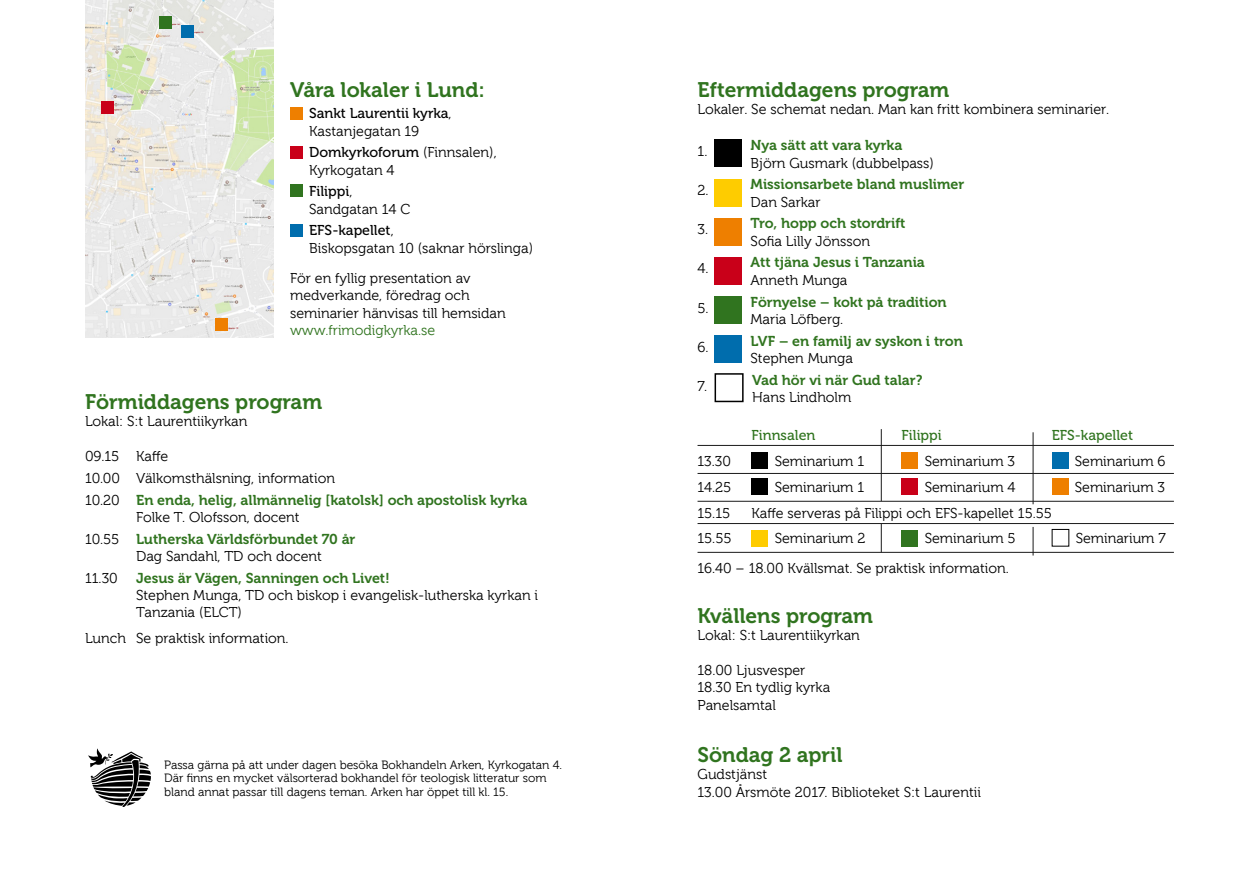
<style>
.page{position:relative;width:1259px;height:893px;background:#fff}
.page>*{position:absolute;margin:0;border:0;box-sizing:border-box;transform-origin:0 0}
.t1{font:21px "Museo 700";color:#30741f}
.t2{font:14.25px/17.4px "Museo 300";color:#000}
.t3{font:14.25px "Museo 700";color:#30741f}
.t4{font:14.25px "Museo 500";color:#000}
.t5{font:14.25px "Museo 500";color:#30741f}
.t6{font:14.25px "Museo 300";color:#30741f}
.t7{font:12px/13.5px "Museo 300";color:#000}
.s1{font-family:"Museo 300"}
.s2{font-family:"Museo 300";color:#000}
</style>
<div class="page">
<div style="left:290px;top:146px;width:13px;height:13px;background:#c90019"></div>
<div style="left:290px;top:185px;width:13px;height:12px;background:#30741f"></div>
<div style="left:290px;top:224px;width:13px;height:12px;background:#006dad"></div>
<div style="left:714px;top:140px;width:28px;height:27px;background:#000"></div>
<div style="left:714px;top:179px;width:28px;height:28px;background:#fecc00"></div>
<div style="left:714px;top:218px;width:28px;height:27px;background:#ee7f00"></div>
<div style="left:714px;top:257px;width:28px;height:28px;background:#c90019"></div>
<div style="left:714px;top:296px;width:28px;height:28px;background:#30741f"></div>
<div style="left:714px;top:335px;width:28px;height:28px;background:#006dad"></div>
<div style="left:714px;top:373px;width:29px;height:29px;border:2px solid #000"></div>
<div style="left:751px;top:452px;width:17px;height:17px;background:#000"></div>
<div style="left:901px;top:452px;width:17px;height:17px;background:#ee7f00"></div>
<div style="left:1051px;top:452px;width:17px;height:17px;background:#006dad"></div>
<div style="left:751px;top:478px;width:17px;height:17px;background:#000"></div>
<div style="left:901px;top:478px;width:17px;height:17px;background:#c90019"></div>
<div style="left:1051px;top:478px;width:17px;height:17px;background:#ee7f00"></div>
<div style="left:751px;top:530px;width:17px;height:17px;background:#fecc00"></div>
<div style="left:901px;top:530px;width:17px;height:17px;background:#30741f"></div>
<svg style="left:88px;top:748px;width:63px;height:59px"></svg>
<hr style="left:697px;top:445px;width:477px;height:1px;background:#1a1a1a">
<hr style="left:697px;top:473px;width:477px;height:1px;background:#1a1a1a">
<hr style="left:697px;top:501px;width:477px;height:1px;background:#1a1a1a">
<hr style="left:697px;top:523px;width:477px;height:1px;background:#1a1a1a">
<hr style="left:697px;top:552px;width:477px;height:1px;background:#1a1a1a">
<hr style="left:881px;top:429px;width:1px;height:72px;background:#1a1a1a">
<svg style="left:881px;top:524px;width:1px;height:28px"></svg>
<svg style="left:1032px;top:527px;width:1px;height:28px"></svg>
<hr style="left:1032px;top:432px;width:1px;height:72px;background:#1a1a1a">
<img style="left:85px;top:0;width:188px;height:338px">
<div style="left:290px;top:107px;width:13px;height:13px;background:#ee7f00"></div>
<div style="left:215px;top:318px;width:12px;height:12px;background:#ee7f00"></div>
<div style="left:101px;top:101px;width:13px;height:13px;background:#c90019"></div>
<div style="left:159px;top:16px;width:12px;height:13px;background:#30741f"></div>
<div style="left:181px;top:26px;width:13px;height:12px;background:#006dad"></div>
<h1 class="t1" style="left:290px;top:78px;width:196px">Våra lokaler i Lund:</h1>
<p class="t4" style="left:309px;top:105px;width:144px">Sankt Laurentii kyrka<span class="s1">,</span></p>
<p class="t2" style="left:309px;top:122px;width:112px">Kastanjegatan 19</p>
<p class="t4" style="left:309px;top:145px;width:189px">Domkyrkoforum <span class="s1">(Finnsalen),</span></p>
<p class="t2" style="left:309px;top:161px;width:87px">Kyrkogatan 4</p>
<p class="t4" style="left:309px;top:184px;width:45px">Filippi<span class="s1">,</span></p>
<p class="t2" style="left:309px;top:200px;width:102px">Sandgatan 14 C</p>
<p class="t4" style="left:309px;top:223px;width:86px">EFS-kapellet<span class="s1">,</span></p>
<p class="t2" style="left:290px;top:233px;width:244px;line-height:30.2px;text-indent:19px">Biskopsgatan 10 (saknar hörslinga)<br>För en fyllig presentation av</p>
<p class="t2" style="left:290px;top:287px;width:217px">medverkande, föredrag och seminarier hänvisas till hemsidan</p>
<p class="t6" style="left:290px;top:323px;width:147px">www.frimodigkyrka.se</p>
<h1 class="t1" style="left:85px;top:390px;width:239px">Förmiddagens program</h1>
<p class="t2" style="left:85px;top:413px;width:164px">Lokal: S:t Laurentiikyrkan</p>
<p class="t2" style="left:85px;top:446px;width:251px;line-height:21.6px">09.15 Kaffe<br>10.00 Välkomsthälsning, information</p>
<p class="t3" style="left:85px;top:492px;width:444px"><span class="s2">10.20</span> En enda, helig, allmännelig [katolsk] och apostolisk kyrka</p>
<p class="t2" style="left:136px;top:509px;width:165px">Folke T. Olofsson, docent</p>
<p class="t3" style="left:85px;top:531px;width:272px"><span class="s2">10.55</span> Lutherska Världsförbundet 70 år</p>
<p class="t2" style="left:136px;top:548px;width:187px">Dag Sandahl, TD och docent</p>
<p class="t2" style="left:85px;top:569px;width:34px">11.30</p>
<p class="t3" style="left:136px;top:570px;width:255px">Jesus är Vägen, Sanningen och Livet!</p>
<p class="t2" style="left:136px;top:587px;width:403px">Stephen Munga, TD och biskop i evangelisk-lutherska kyrkan i<br>Tanzania (ELCT)</p>
<p class="t2" style="left:85px;top:630px;width:205px">Lunch Se praktisk information.</p>
<p class="t7" style="left:164px;top:758px;width:399px">Passa gärna på att under dagen besöka Bokhandeln Arken, Kyrkogatan 4.<br>Där finns en mycket välsorterad bokhandel för teologisk litteratur som bland annat passar till dagens teman. Arken har öppet till kl. 15.</p>
<h1 class="t1" style="left:697px;top:78px;width:253px">Eftermiddagens program</h1>
<p class="t2" style="left:697px;top:101px;width:413px">Lokaler. Se schemat nedan. Man kan fritt kombinera seminarier.</p>
<p class="t2" style="left:697px;top:143px;width:11px">1.</p>
<p class="t3" style="left:750px;top:137px;width:153px">Nya sätt att vara kyrka</p>
<p class="t2" style="left:750px;top:154px;width:185px">Björn Gusmark (dubbelpass)</p>
<p class="t2" style="left:697px;top:182px;width:13px">2.</p>
<p class="t3" style="left:750px;top:177px;width:215px">Missionsarbete bland muslimer</p>
<p class="t2" style="left:750px;top:193px;width:72px">Dan Sarkar</p>
<p class="t2" style="left:697px;top:221px;width:12px">3.</p>
<p class="t3" style="left:750px;top:216px;width:156px">Tro, hopp och stordrift</p>
<p class="t2" style="left:750px;top:233px;width:121px">Sofia Lilly Jönsson</p>
<p class="t2" style="left:697px;top:260px;width:13px">4.</p>
<p class="t3" style="left:750px;top:255px;width:176px">Att tjäna Jesus i Tanzania</p>
<p class="t2" style="left:750px;top:272px;width:98px">Anneth Munga</p>
<p class="t2" style="left:697px;top:299px;width:13px">5.</p>
<p class="t3" style="left:750px;top:294px;width:198px">Förnyelse – kokt på tradition</p>
<p class="t2" style="left:750px;top:311px;width:94px">Maria Löfberg.</p>
<p class="t2" style="left:697px;top:338px;width:13px">6.</p>
<p class="t3" style="left:750px;top:333px;width:214px">LVF – en familj av syskon i tron</p>
<p class="t2" style="left:750px;top:350px;width:104px">Stephen Munga</p>
<p class="t2" style="left:697px;top:377px;width:11px">7.</p>
<p class="t3" style="left:752px;top:372px;width:172px">Vad hör vi när Gud talar?</p>
<p class="t2" style="left:752px;top:389px;width:101px">Hans Lindholm</p>
<p class="t5" style="left:751px;top:427px;width:65px">Finnsalen</p>
<p class="t5" style="left:901px;top:427px;width:42px">Filippi</p>
<p class="t5" style="left:1051px;top:427px;width:83px">EFS-kapellet</p>
<p class="t2" style="left:697px;top:452px;width:35px">13.30</p>
<p class="t2" style="left:774px;top:452px;width:91px">Seminarium 1</p>
<p class="t2" style="left:924px;top:452px;width:92px">Seminarium 3</p>
<p class="t2" style="left:1074px;top:452px;width:92px">Seminarium 6</p>
<p class="t2" style="left:697px;top:478px;width:35px">14.25</p>
<p class="t2" style="left:774px;top:478px;width:91px">Seminarium 1</p>
<p class="t2" style="left:924px;top:478px;width:92px">Seminarium 4</p>
<p class="t2" style="left:1074px;top:478px;width:92px">Seminarium 3</p>
<p class="t2" style="left:697px;top:504px;width:34px">15.15</p>
<p class="t2" style="left:751px;top:504px;width:302px">Kaffe serveras på Filippi och EFS-kapellet 15.55</p>
<p class="t2" style="left:697px;top:530px;width:35px">15.55</p>
<p class="t2" style="left:774px;top:530px;width:92px">Seminarium 2</p>
<p class="t2" style="left:924px;top:530px;width:92px">Seminarium 5</p>
<p class="t2" style="left:1075px;top:530px;width:92px">Seminarium 7</p>
<p class="t2" style="left:697px;top:560px;width:313px">16.40 – 18.00 Kvällsmat. Se praktisk information.</p>
<h1 class="t1" style="left:697px;top:604px;width:177px">Kvällens program</h1>
<p class="t2" style="left:697px;top:627px;width:164px">Lokal: S:t Laurentiikyrkan</p>
<p class="t2" style="left:697px;top:661px;width:134px">18.00 Ljusvesper<br>18.30 En tydlig kyrka<br>Panelsamtal</p>
<h1 class="t1" style="left:697px;top:743px;width:147px">Söndag 2 april</h1>
<p class="t2" style="left:697px;top:766px;width:285px">Gudstjänst<br>13.00 Årsmöte 2017. Biblioteket S:t Laurentii</p>
</div>
